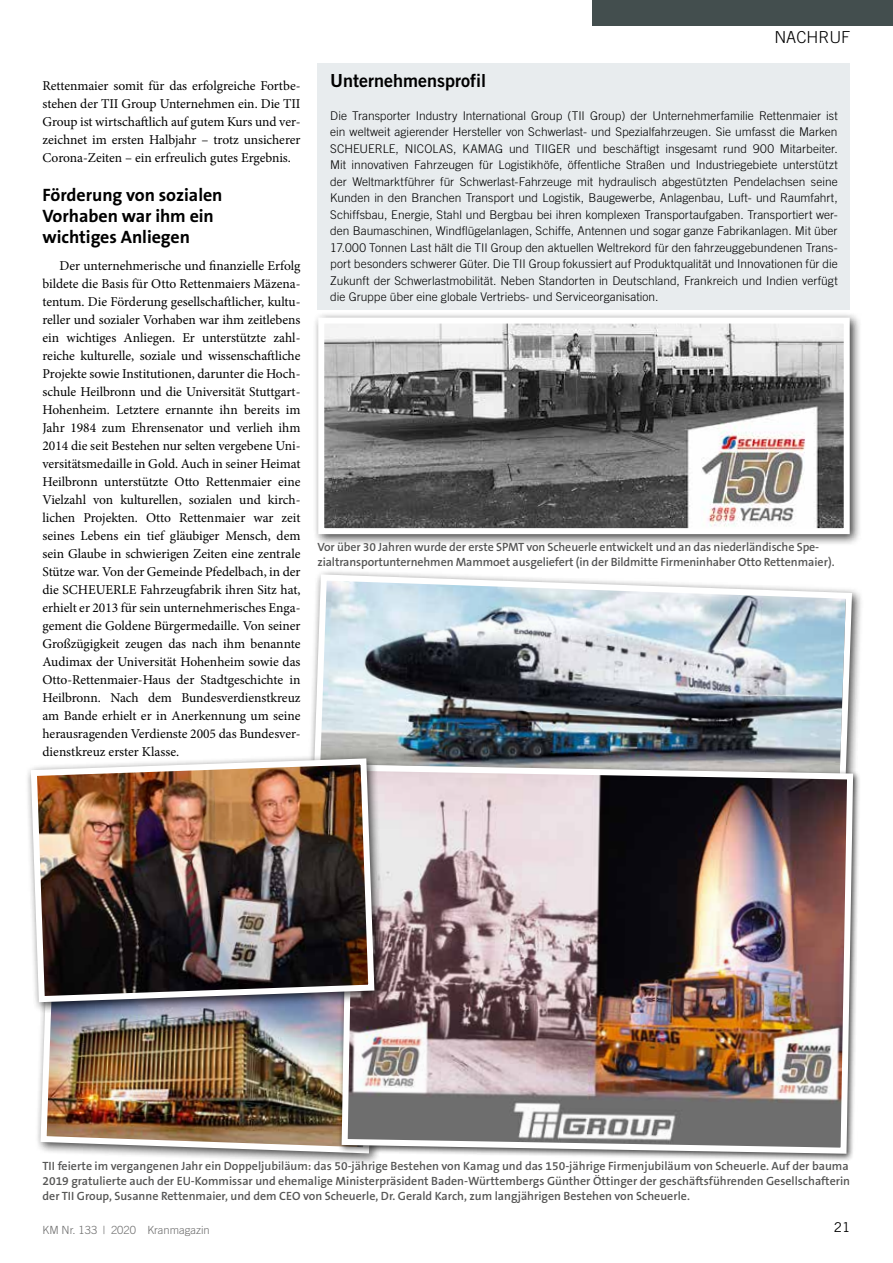
<style>
.page{position:relative;width:893px;height:1263px;background:#fff}
.page>*{position:absolute;margin:0;border:0;box-sizing:border-box;transform-origin:0 0}
.t1{font:700 18px/21px "The Sans B7";letter-spacing:-.005em;color:#000}
.t2{font:18px "Trade Gothic Bold Two";color:#000}
.t3{font:300 16.5px "Trade Gothic";color:#000}
.t4{font:13.5px/18px "Minion Pro";letter-spacing:-.005em;color:#000;text-align:justify}
.t5{font:13.5px "Trade Gothic";color:#000}
.t6{font:300 12px/16.5px "Trade Gothic";letter-spacing:.005em;color:#000;text-align:justify}
.t7{font:600 12px/15px "The Sans B6";color:#565655}
.t8{font:300 11.25px "Trade Gothic";color:#6e6e6e}
</style>
<div class="page">
<div style="left:592px;top:0;width:301px;height:26px;background:#434e4e"></div>
<div style="left:317px;top:64px;width:533px;height:246px;background:#e8ecee"></div>
<div style="left:308px;top:568px;width:556px;height:231px;background:#000;opacity:.75"></div>
<img style="left:311px;top:571px;width:544px;height:190px">
<div style="left:35px;top:964px;width:352px;height:201px;background:#000;opacity:.75"></div>
<img style="left:37px;top:1014px;width:301px;height:142px">
<div style="left:312px;top:312px;width:550px;height:234px;background:#000;opacity:.75"></div>
<img style="left:325px;top:325px;width:518px;height:202px">
<div style="left:318px;top:318px;width:532px;height:216px;border:6px solid #fff"></div>
<div style="left:338px;top:761px;width:523px;height:400px;background:#000;opacity:.75"></div>
<img style="left:339px;top:762px;width:517px;height:395px">
<div style="left:25px;top:752px;width:361px;height:262px;background:#000;opacity:.75"></div>
<img style="left:28px;top:755px;width:349px;height:250px">
<p class="t4" style="left:43px;top:77px;width:259px">Rettenmaier somit für das erfolgreiche Fortbe&shy;stehen der TII Group Unternehmen ein. Die TII Group ist wirtschaftlich auf gutem Kurs und ver&shy;zeichnet im ersten Halbjahr – trotz unsicherer Corona-Zeiten – ein erfreulich gutes Ergebnis.</p>
<h1 class="t1" style="left:43px;top:185px;width:182px">Förderung von sozialen<br>Vorhaben war ihm ein wichtiges Anliegen</h1>
<p class="t4" style="left:43px;top:257px;width:259px;text-indent:17px">Der unternehmerische und finanzielle Erfolg bildete die Basis für Otto Rettenmaiers Mäzena&shy;tentum. Die Förderung gesellschaftlicher, kultu&shy;reller und sozialer Vorhaben war ihm zeitlebens ein wichtiges Anliegen. Er unterstützte zahl&shy;reiche kulturelle, soziale und wissenschaftliche Projekte sowie Institutionen, darunter die Hoch&shy;schule Heilbronn und die Universität Stuttgart-Hohenheim. Letztere ernannte ihn bereits im Jahr 1984 zum Ehrensenator und verlieh ihm 2014 die seit Bestehen nur selten vergebene Uni&shy;versitätsmedaille in Gold. Auch in seiner Heimat Heilbronn unterstützte Otto Rettenmaier eine Vielzahl von kulturellen, sozialen und kirch&shy;lichen Projekten. Otto Rettenmaier war zeit seines Lebens ein tief gläubiger Mensch, dem sein Glaube in schwierigen Zeiten eine zentrale Stütze war. Von der Gemeinde Pfedelbach, in der die SCHEUERLE Fahrzeugfabrik ihren Sitz hat, erhielt er 2013 für sein unternehmerisches Enga&shy;gement die Goldene Bürgermedaille. Von seiner Großzügigkeit zeugen das nach ihm benannte Audimax der Universität Hohenheim sowie das Otto-Rettenmaier-Haus der Stadtgeschichte in Heilbronn. Nach dem Bundesverdienstkreuz am Bande erhielt er in Anerkennung um seine herausragenden Verdienste 2005 das Bundesver&shy;dienstkreuz erster Klasse.</p>
<p class="t3" style="left:774px;top:27px;width:78px">NACHRUF</p>
<h1 class="t2" style="left:330px;top:69px;width:158px">Unternehmensprofil</h1>
<p class="t6" style="left:330px;top:107px;width:509px">Die Transporter Industry International Group (TII Group) der Unternehmerfamilie Rettenmaier ist ein weltweit agierender Hersteller von Schwerlast- und Spezialfahrzeugen. Sie umfasst die Marken SCHEUERLE, NICOLAS, KAMAG und TIIGER und beschäftigt insgesamt rund 900 Mitarbeiter.<br>Mit innovativen Fahrzeugen für Logistikhöfe, öffentliche Straßen und Industriegebiete unterstützt der Weltmarktführer für Schwerlast-Fahrzeuge mit hydraulisch abgestützten Pendelachsen seine Kunden in den Branchen Transport und Logistik, Baugewerbe, Anlagenbau, Luft- und Raumfahrt, Schiffsbau, Energie, Stahl und Bergbau bei ihren komplexen Transportaufgaben. Transportiert wer&shy;den Baumaschinen, Windflügelanlagen, Schiffe, Antennen und sogar ganze Fabrikanlagen. Mit über 17.000 Tonnen Last hält die TII Group den aktuellen Weltrekord für den fahrzeuggebundenen Trans&shy;port besonders schwerer Güter. Die TII Group fokussiert auf Produktqualität und Innovationen für die Zukunft der Schwerlastmobilität. Neben Standorten in Deutschland, Frankreich und Indien verfügt die Gruppe über eine globale Vertriebs- und Serviceorganisation.</p>
<p class="t7" style="left:317px;top:540px;width:519px">Vor über 30 Jahren wurde der erste SPMT von Scheuerle entwickelt und an das niederländische Spe&shy;zialtransportunternehmen Mammoet ausgeliefert (in der Bildmitte Firmeninhaber Otto Rettenmaier).</p>
<p class="t7" style="left:43px;top:1159px;width:809px">TII feierte im vergangenen Jahr ein Doppeljubiläum: das 50-jährige Bestehen von Kamag und das 150-jährige Firmenjubiläum von Scheuerle. Auf der bauma<br>2019 gratulierte auch der EU-Kommissar und ehemalige Ministerpräsident Baden-Württembergs Günther Öttinger der geschäftsführenden Gesellschafterin der TII Group, Susanne Rettenmaier, und dem CEO von Scheuerle, Dr. Gerald Karch, zum langjährigen Bestehen von Scheuerle.</p>
<p class="t8" style="left:43px;top:1223px;width:169px">KM Nr. 133 | 2020 Kranmagazin</p>
<p class="t5" style="left:834px;top:1219px;width:18px">21</p>
</div>
